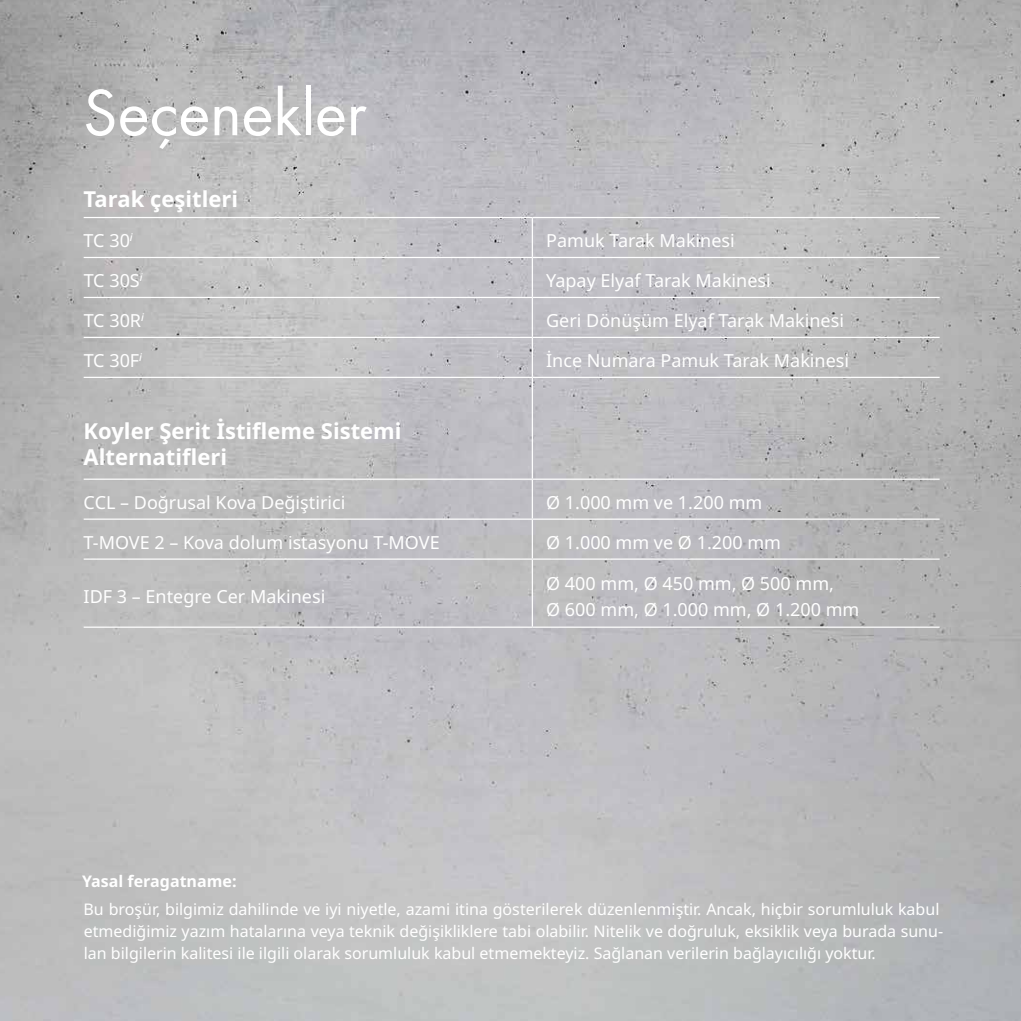
<style>
.page{position:relative;width:1021px;height:1021px;background:#fff}
.page>*{position:absolute;margin:0;border:0;box-sizing:border-box;transform-origin:0 0}
.t1{font:68px "Futura Boo";color:#fff}
.t2{font:700 22px/26.4px "Noto Sans";color:#fff}
.t3{font:18px/26px "Noto Sans";color:#fff}
.t4{font:16px/22px "Noto Sans";color:#fff}
.t5{font:700 16px "Noto Sans";color:#fff}
</style>
<div class="page">
<img style="left:0;top:0;width:1020px;height:1020px">
<hr style="left:84px;top:217px;width:448px;height:1px;background:#fff">
<hr style="left:532px;top:217px;width:407px;height:1px;background:#fff">
<hr style="left:531px;top:218px;width:2px;height:39px;background:#fff">
<hr style="left:84px;top:257px;width:448px;height:1px;background:#fff">
<hr style="left:532px;top:257px;width:407px;height:1px;background:#fff">
<hr style="left:531px;top:258px;width:2px;height:39px;background:#fff">
<hr style="left:84px;top:297px;width:448px;height:1px;background:#fff">
<hr style="left:532px;top:297px;width:407px;height:1px;background:#fff">
<hr style="left:531px;top:298px;width:2px;height:39px;background:#fff">
<hr style="left:84px;top:337px;width:448px;height:1px;background:#fff">
<hr style="left:532px;top:337px;width:407px;height:1px;background:#fff">
<hr style="left:531px;top:338px;width:2px;height:39px;background:#fff">
<hr style="left:84px;top:377px;width:448px;height:1px;background:#fff">
<hr style="left:532px;top:377px;width:407px;height:1px;background:#fff">
<hr style="left:531px;top:378px;width:2px;height:100px;background:#fff">
<hr style="left:84px;top:478px;width:448px;height:2px;background:#fff">
<hr style="left:532px;top:478px;width:407px;height:2px;background:#fff">
<hr style="left:531px;top:480px;width:2px;height:38px;background:#fff">
<hr style="left:84px;top:518px;width:448px;height:1px;background:#fff">
<hr style="left:532px;top:518px;width:407px;height:1px;background:#fff">
<hr style="left:531px;top:519px;width:2px;height:39px;background:#fff">
<hr style="left:84px;top:558px;width:448px;height:1px;background:#fff">
<hr style="left:532px;top:558px;width:407px;height:1px;background:#fff">
<hr style="left:531px;top:559px;width:2px;height:67px;background:#fff">
<hr style="left:84px;top:626px;width:448px;height:1px;background:#fff">
<hr style="left:532px;top:626px;width:407px;height:1px;background:#fff">
<h1 class="t1" style="left:83px;top:66px;width:285px">Seçenekler</h1>
<h2 class="t2" style="left:84px;top:186px;width:156px">Tarak çeşitleri</h2>
<p class="t3" style="left:84px;top:228px;width:51px">TC 30<sup>i</sup></p>
<p class="t3" style="left:546px;top:228px;width:190px">Pamuk Tarak Makinesi</p>
<p class="t3" style="left:84px;top:268px;width:61px">TC 30S<sup>i</sup></p>
<p class="t3" style="left:546px;top:268px;width:226px">Yapay Elyaf Tarak Makinesi</p>
<p class="t3" style="left:84px;top:308px;width:62px">TC 30R<sup>i</sup></p>
<p class="t3" style="left:546px;top:308px;width:299px">Geri Dönüşüm Elyaf Tarak Makinesi</p>
<p class="t3" style="left:84px;top:348px;width:60px">TC 30F<sup>i</sup></p>
<p class="t3" style="left:546px;top:348px;width:304px">İnce Numara Pamuk Tarak Makinesi</p>
<h2 class="t2" style="left:84px;top:418px;width:319px">Koyler Şerit İstifleme Sistemi<br>Alternatifleri</h2>
<p class="t3" style="left:84px;top:489px;width:263px">CCL – Doğrusal Kova Değiştirici</p>
<p class="t3" style="left:546px;top:489px;width:218px">Ø 1.000 mm ve 1.200 mm</p>
<p class="t3" style="left:84px;top:529px;width:357px">T-MOVE 2 – Kova dolum istasyonu T-MOVE</p>
<p class="t3" style="left:546px;top:529px;width:236px">Ø 1.000 mm ve Ø 1.200 mm</p>
<p class="t3" style="left:84px;top:583px;width:243px">IDF 3 – Entegre Cer Makinesi</p>
<p class="t3" style="left:546px;top:570px;width:315px">Ø 400 mm, Ø 450 mm, Ø 500 mm,<br>Ø 600 mm, Ø 1.000 mm, Ø 1.200 mm</p>
<p class="t5" style="left:82px;top:872px;width:156px">Yasal feragatname:</p>
<p class="t4" style="left:84px;top:898px;width:861px">Bu broşür, bilgimiz dahilinde ve iyi niyetle, azami itina gösterilerek düzenlenmiştir. Ancak, hiçbir sorumluluk kabul etmediğimiz yazım hatalarına veya teknik değişikliklere tabi olabilir. Nitelik ve doğruluk, eksiklik veya burada sunu&shy;lan bilgilerin kalitesi ile ilgili olarak sorumluluk kabul etmemekteyiz. Sağlanan verilerin bağlayıcılığı yoktur.</p>
</div>
